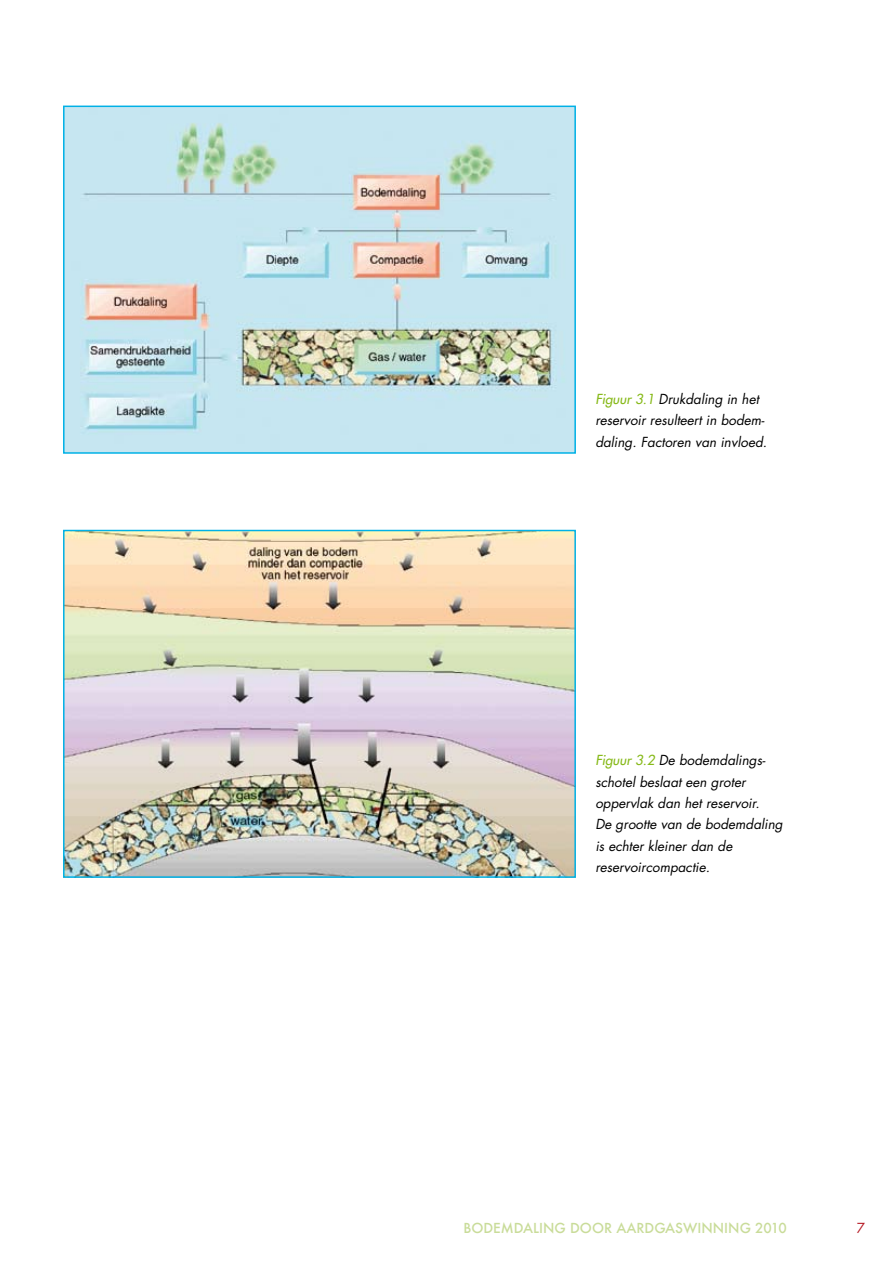
<style>
.page{position:relative;width:893px;height:1263px;background:#fff}
.page>*{position:absolute;margin:0;border:0;box-sizing:border-box;transform-origin:0 0}
.t1{font:italic 13.5px/21.3px "Futura";color:#000}
.t2{font:500 13.5px "Futura";color:#c9dc99}
.t3{font:13.5px "Futura";color:#b51621}
.s1{color:#86b918}
</style>
<div class="page">
<img style="left:66px;top:109px;width:507px;height:342px">
<div style="left:63px;top:106px;width:513px;height:348px;border:2px solid #00b1e6"></div>
<img style="left:66px;top:533px;width:507px;height:342px">
<div style="left:63px;top:530px;width:513px;height:348px;border:2px solid #00b1e6"></div>
<p class="t1" style="left:595px;top:388px;width:173px"><span class="s1">Figuur 3.1</span> Drukdaling in het reservoir resulteert in bodem&shy;daling. Factoren van invloed.</p>
<p class="t1" style="left:595px;top:750px;width:189px"><span class="s1">Figuur 3.2</span> De bodemdalings&shy;schotel beslaat een groter oppervlak dan het reservoir.<br>De grootte van de bodemdaling is echter kleiner dan de reservoircompactie.</p>
<p class="t2" style="left:463px;top:1219px;width:49px">BODEMDA</p>
<p class="t2" style="left:533px;top:1219px;width:122px">LING DOOR AARDGAS</p>
<p class="t2" style="left:683px;top:1219px;width:105px">WINNING 2010</p>
<p class="t3" style="left:857px;top:1219px;width:10px">7</p>
</div>
